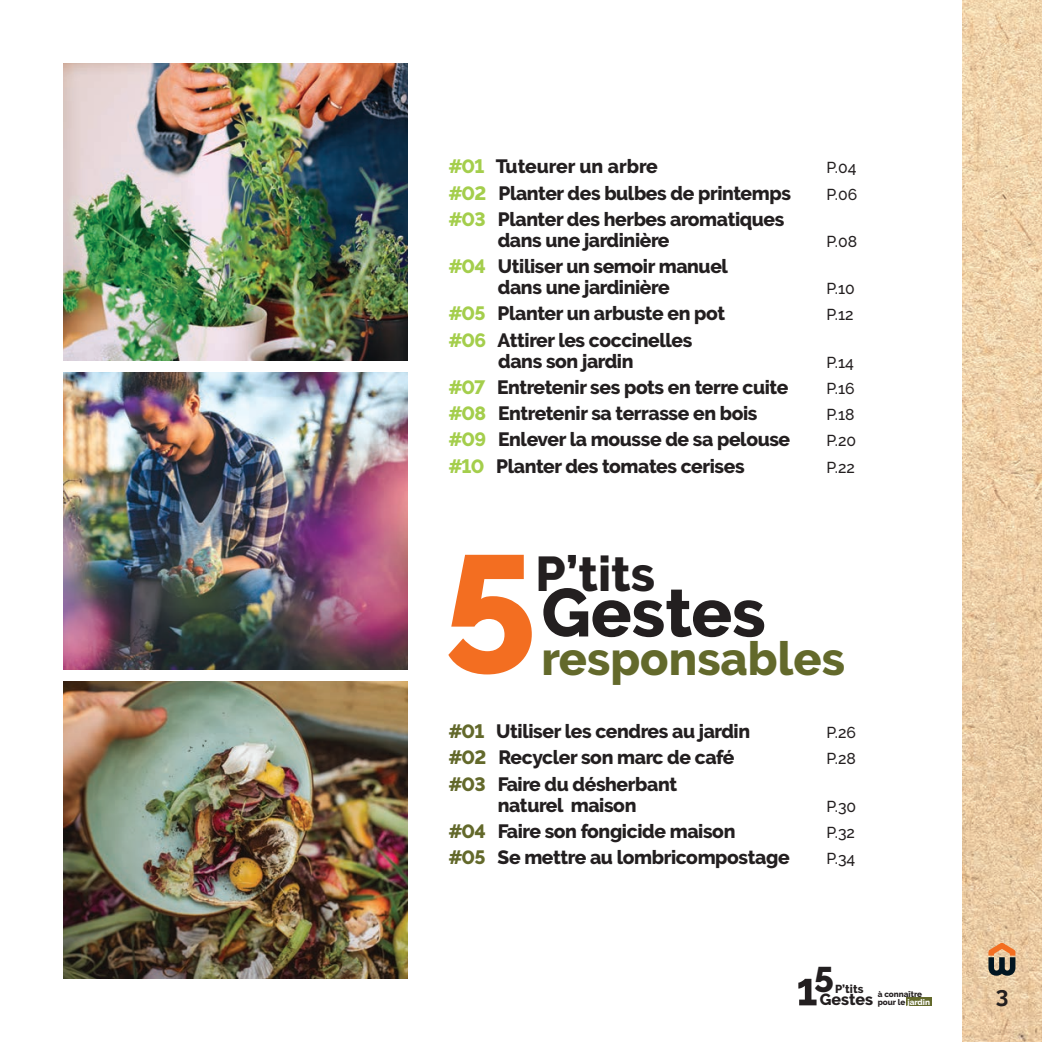
<style>
.page{position:relative;width:1042px;height:1042px;background:#fff}
.page>*{position:absolute;margin:0;border:0;box-sizing:border-box;transform-origin:0 0}
.t1{font:800 166.25px "Raleway";color:#f36e21}
.t2{font:800 67.73px "Raleway";color:#231f20}
.t3{font:800 48.65px "Raleway";color:#231f20}
.t4{font:800 46.73px "Raleway";color:#63692b}
.t5{font:800 35.35px "Raleway";color:#231f20}
.t6{font:700 22.75px "Raleway";color:#231f20}
.t7{font:800 19.25px/21px "Raleway";letter-spacing:-.02em;color:#231f20;text-align:center}
.t8{font:800 19.25px "Raleway";color:#231f20}
.t9{font:800 16.1px "Raleway";color:#231f20}
.t10{font:500 15.75px "Raleway";color:#231f20}
.t11{font:800 11.55px "Raleway";color:#231f20}
.t12{font:800 8.05px/7.9px "Raleway";color:#231f20}
.s1{color:#a4ce4c}
.s2{color:#63692b}
.s3{color:#fff}
</style>
<div class="page">
<img style="left:962px;top:0;width:80px;height:1042px">
<svg style="left:988px;top:942px;width:27px;height:33px"></svg>
<div style="left:906px;top:998px;width:26px;height:8px;background:#63692b"></div>
<svg style="left:798px;top:979px;width:18px;height:26px"></svg>
<img style="left:63px;top:63px;width:345px;height:297px">
<img style="left:63px;top:372px;width:345px;height:298px">
<img style="left:63px;top:681px;width:345px;height:298px">
<p class="t8" style="left:448px;top:156px;width:211px"><span class="s1">#01</span> Tuteurer un arbre</p>
<p class="t10" style="left:826px;top:159px;width:31px">P.04</p>
<p class="t7" style="left:448px;top:182px;width:344px"><span class="s1">#02</span> Planter des bulbes de printemps</p>
<p class="t10" style="left:826px;top:185px;width:32px">P.06</p>
<p class="t7" style="left:498px;top:209px;width:288px;text-align:left;text-indent:-49px"><span class="s1">#03</span> Planter des herbes aromatiques dans une jardinière</p>
<p class="t10" style="left:826px;top:232px;width:32px">P.08</p>
<p class="t7" style="left:448px;top:256px;width:281px"><span class="s1">#04</span> Utiliser un semoir manuel dans une jardinière</p>
<p class="t10" style="left:826px;top:279px;width:30px">P.10</p>
<p class="t7" style="left:448px;top:303px;width:278px"><span class="s1">#05</span> Planter un arbuste en pot</p>
<p class="t10" style="left:826px;top:306px;width:29px">P.12</p>
<p class="t7" style="left:448px;top:329px;width:245px"><span class="s1">#06</span> Attirer les coccinelles dans son jardin</p>
<p class="t10" style="left:826px;top:353px;width:29px">P.14</p>
<p class="t7" style="left:448px;top:377px;width:341px"><span class="s1">#07</span> Entretenir ses pots en terre cuite</p>
<p class="t10" style="left:826px;top:379px;width:30px">P.16</p>
<p class="t7" style="left:448px;top:403px;width:311px"><span class="s1">#08</span> Entretenir sa terrasse en bois</p>
<p class="t10" style="left:826px;top:405px;width:30px">P.18</p>
<p class="t7" style="left:448px;top:429px;width:343px"><span class="s1">#09</span> Enlever la mousse de sa pelouse</p>
<p class="t10" style="left:826px;top:432px;width:31px">P.20</p>
<p class="t7" style="left:448px;top:455px;width:298px"><span class="s1">#10</span> Planter des tomates cerises</p>
<p class="t10" style="left:826px;top:458px;width:30px">P.22</p>
<p class="t1" style="left:444px;top:497px;width:94px">5</p>
<p class="t3" style="left:535px;top:546px;width:121px">P’tits</p>
<p class="t2" style="left:541px;top:574px;width:226px">Gestes</p>
<p class="t4" style="left:541px;top:631px;width:305px">responsables</p>
<p class="t7" style="left:448px;top:721px;width:303px"><span class="s2">#01</span> Utiliser les cendres au jardin</p>
<p class="t10" style="left:826px;top:723px;width:31px">P.26</p>
<p class="t7" style="left:448px;top:747px;width:287px"><span class="s2">#02</span> Recycler son marc de café</p>
<p class="t10" style="left:826px;top:750px;width:31px">P.28</p>
<p class="t7" style="left:448px;top:773px;width:230px"><span class="s2">#03</span> Faire du désherbant naturel maison</p>
<p class="t10" style="left:826px;top:797px;width:31px">P.30</p>
<p class="t7" style="left:448px;top:821px;width:288px"><span class="s2">#04</span> Faire son fongicide maison</p>
<p class="t10" style="left:826px;top:823px;width:30px">P.32</p>
<p class="t7" style="left:448px;top:847px;width:343px"><span class="s2">#05</span> Se mettre au lombricompostage</p>
<p class="t10" style="left:826px;top:849px;width:30px">P.34</p>
<p class="t5" style="left:814px;top:954px;width:21px">5</p>
<p class="t11" style="left:835px;top:982px;width:30px">P’tits</p>
<p class="t9" style="left:820px;top:990px;width:55px">Gestes</p>
<p class="t12" style="left:877px;top:990px;width:54px">à connaître pour le <span class="s3">jardin</span></p>
<p class="t6" style="left:996px;top:982px;width:14px">3</p>
</div>
